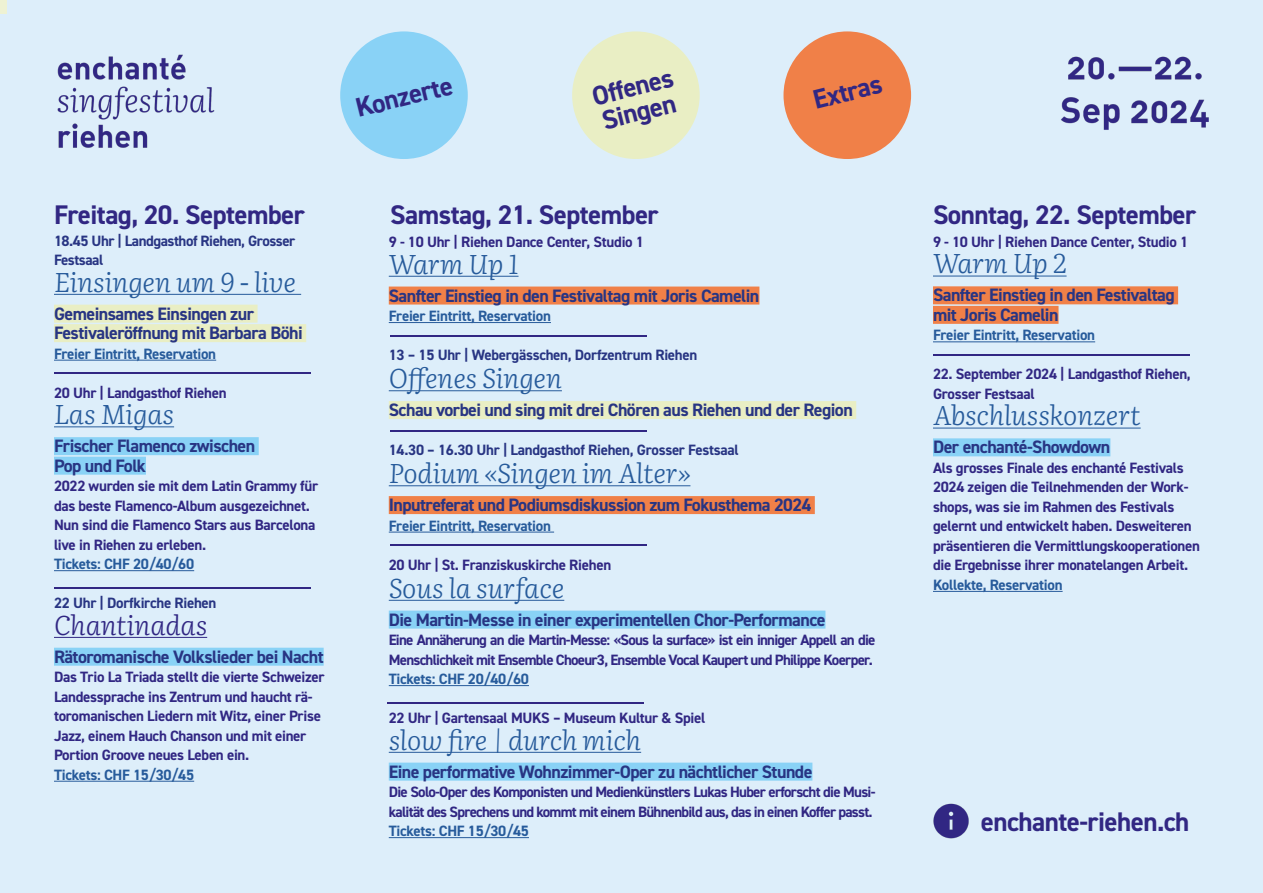
<style>
.page{position:relative;width:1263px;height:893px;background:#ddeefa}
.page>*{position:absolute;margin:0;border:0;box-sizing:border-box;transform-origin:0 0}
.t1{font:italic 27px "Literata";letter-spacing:-.005em;color:#275b9b}
.t2{font:700 27px/25.5px "DIN2014";letter-spacing:-.02em;color:#312783}
.t3{font:italic 27px "Literata";letter-spacing:-.005em;color:#312783}
.t4{font:700 18px/19.5px "DIN2014";letter-spacing:-.03em;color:#283583}
.t5{font:700 15px/19.5px "DIN2014";letter-spacing:-.02em;color:#312783}
.t6{font:700 15px/19.5px "DIN2014";letter-spacing:-.05em;color:#312783}
.t7{font:700 15px "DIN2014";letter-spacing:-.02em;color:#275b9b}
.t8{font:700 15px/19.5px "DIN2014";letter-spacing:-.02em;color:#283583}
</style>
<div class="page">
<div style="left:0;top:0;width:6px;height:13px;background:#eef2d3"></div>
<hr style="left:933px;top:276px;width:133px;height:1px;background:#275b9b">
<div style="left:933px;top:286px;width:245px;height:18px;background:#f08048"></div>
<div style="left:933px;top:306px;width:125px;height:18px;background:#f08048"></div>
<hr style="left:933px;top:341px;width:162px;height:1px;background:#275b9b">
<hr style="left:933px;top:428px;width:208px;height:1px;background:#275b9b">
<div style="left:933px;top:438px;width:177px;height:18px;background:#89d2f6"></div>
<hr style="left:933px;top:591px;width:129px;height:1px;background:#275b9b">
<hr style="left:933px;top:354px;width:256px;height:2px;background:#312783">
<hr style="left:389px;top:276px;width:129px;height:1px;background:#275b9b">
<div style="left:389px;top:287px;width:370px;height:18px;background:#f08048"></div>
<hr style="left:389px;top:322px;width:162px;height:1px;background:#275b9b">
<hr style="left:389px;top:390px;width:173px;height:1px;background:#275b9b">
<div style="left:389px;top:401px;width:467px;height:18px;background:#e9eec4"></div>
<hr style="left:389px;top:485px;width:301px;height:1px;background:#275b9b">
<div style="left:389px;top:496px;width:426px;height:18px;background:#f08048"></div>
<hr style="left:389px;top:532px;width:165px;height:1px;background:#275b9b">
<hr style="left:389px;top:600px;width:175px;height:1px;background:#275b9b">
<div style="left:389px;top:611px;width:436px;height:18px;background:#89d2f6"></div>
<hr style="left:389px;top:685px;width:140px;height:1px;background:#275b9b">
<hr style="left:389px;top:752px;width:252px;height:1px;background:#275b9b">
<div style="left:389px;top:763px;width:423px;height:18px;background:#89d2f6"></div>
<hr style="left:389px;top:837px;width:140px;height:1px;background:#275b9b">
<hr style="left:390px;top:335px;width:257px;height:1px;background:#312783">
<hr style="left:390px;top:430px;width:257px;height:2px;background:#312783">
<hr style="left:390px;top:544px;width:257px;height:2px;background:#312783">
<hr style="left:387px;top:702px;width:257px;height:2px;background:#312783">
<hr style="left:54px;top:294px;width:247px;height:1px;background:#275b9b">
<div style="left:54px;top:305px;width:204px;height:18px;background:#e9eec4"></div>
<div style="left:54px;top:324px;width:252px;height:18px;background:#e9eec4"></div>
<hr style="left:54px;top:360px;width:162px;height:1px;background:#275b9b">
<hr style="left:54px;top:426px;width:120px;height:1px;background:#275b9b">
<div style="left:54px;top:437px;width:205px;height:18px;background:#89d2f6"></div>
<div style="left:54px;top:457px;width:92px;height:18px;background:#89d2f6"></div>
<hr style="left:54px;top:570px;width:140px;height:1px;background:#275b9b">
<hr style="left:54px;top:637px;width:153px;height:1px;background:#312783">
<div style="left:54px;top:648px;width:270px;height:18px;background:#89d2f6"></div>
<hr style="left:54px;top:781px;width:140px;height:1px;background:#275b9b">
<hr style="left:54px;top:372px;width:256px;height:2px;background:#312783">
<hr style="left:54px;top:587px;width:256px;height:2px;background:#312783">
<img style="left:57px;top:54px;width:158px;height:93px">
<img style="left:1061px;top:56px;width:148px;height:74px">
<div style="left:783px;top:31px;width:128px;height:128px;background:#f08048;border-radius:50%"></div>
<div style="left:340px;top:31px;width:128px;height:128px;background:#89d2f6;border-radius:50%"></div>
<div style="left:572px;top:31px;width:128px;height:128px;background:#e9eec4;border-radius:50%"></div>
<img style="left:933px;top:803px;width:36px;height:36px">
<h1 class="t2" style="left:54px;top:201px;width:252px">Freitag, 20. September</h1>
<p class="t8" style="left:54px;top:231px;width:243px">18.45 Uhr | Landgasthof Riehen, Grosser<br>Festsaal</p>
<h1 class="t1" style="left:54px;top:261px;width:244px">Einsingen um 9 - live</h1>
<p class="t4" style="left:54px;top:303px;width:250px">Gemeinsames Einsingen zur<br>Festivaleröffnung mit Barbara Böhi</p>
<p class="t7" style="left:54px;top:343px;width:164px">Freier Eintritt, Reservation</p>
<p class="t5" style="left:54px;top:383px;width:174px">20 Uhr | Landgasthof Riehen</p>
<h1 class="t1" style="left:54px;top:393px;width:122px">Las Migas</h1>
<p class="t4" style="left:54px;top:436px;width:203px">Frischer Flamenco zwischen<br>Pop und Folk</p>
<p class="t5" style="left:54px;top:476px;width:266px">2022 wurden sie mit dem Latin Grammy für das beste Flamenco-Album ausgezeichnet.<br>Nun sind die Flamenco Stars aus Barcelona live in Riehen zu erleben.</p>
<p class="t7" style="left:54px;top:554px;width:142px">Tickets: CHF 20/40/60</p>
<p class="t8" style="left:54px;top:593px;width:164px">22 Uhr | Dorfkirche Riehen</p>
<h1 class="t3" style="left:54px;top:604px;width:155px">Chantinadas</h1>
<p class="t4" style="left:54px;top:646px;width:271px">Rätoromanische Volkslieder bei Nacht</p>
<p class="t5" style="left:54px;top:667px;width:272px">Das Trio La Triada stellt die vierte Schweizer Landessprache ins Zentrum und haucht rä&shy;toromanischen Liedern mit Witz, einer Prise Jazz, einem Hauch Chanson und mit einer Portion Groove neues Leben ein.</p>
<p class="t7" style="left:54px;top:764px;width:142px">Tickets: CHF 15/30/45</p>
<h1 class="t2" style="left:353px;top:96px;width:100px;rotate:-14deg">Konzerte</h1>
<h1 class="t2" style="left:589px;top:84px;width:84px;rotate:-14deg">Offenes<br>Singen</h1>
<h1 class="t2" style="left:810px;top:87px;width:72px;rotate:-14deg">Extras</h1>
<h1 class="t2" style="left:390px;top:201px;width:270px">Samstag, 21. September</h1>
<p class="t5" style="left:389px;top:232px;width:257px">9 - 10 Uhr | Riehen Dance Center, Studio 1</p>
<h1 class="t1" style="left:389px;top:243px;width:131px">Warm Up 1</h1>
<p class="t4" style="left:389px;top:285px;width:372px">Sanfter Einstieg in den Festivaltag mit Joris Camelin</p>
<p class="t7" style="left:389px;top:306px;width:164px">Freier Eintritt, Reservation</p>
<p class="t8" style="left:389px;top:345px;width:310px">13 – 15 Uhr | Webergässchen, Dorfzentrum Riehen</p>
<h1 class="t1" style="left:389px;top:357px;width:175px">Offenes Singen</h1>
<p class="t4" style="left:389px;top:400px;width:465px">Schau vorbei und sing mit drei Chören aus Riehen und der Region</p>
<p class="t8" style="left:389px;top:440px;width:351px">14.30 – 16.30 Uhr | Landgasthof Riehen, Grosser Festsaal</p>
<h1 class="t1" style="left:389px;top:452px;width:303px">Podium «Singen im Alter»</h1>
<p class="t4" style="left:389px;top:495px;width:424px">Inputreferat und Podiumsdiskussion zum Fokusthema 2024</p>
<p class="t7" style="left:389px;top:515px;width:164px">Freier Eintritt, Reservation</p>
<p class="t5" style="left:389px;top:554px;width:224px">20 Uhr | St. Franziskuskirche Riehen</p>
<h1 class="t1" style="left:389px;top:567px;width:177px">Sous la surface</h1>
<p class="t4" style="left:389px;top:609px;width:438px">Die Martin-Messe in einer experimentellen Chor-Performance</p>
<p class="t6" style="left:389px;top:630px;width:488px">Eine Annäherung an die Martin-Messe: «Sous la surface» ist ein inniger Appell an die<br>Menschlichkeit mit Ensemble Choeur3, Ensemble Vocal Kaupert und Philippe Koerper.</p>
<p class="t7" style="left:389px;top:669px;width:142px">Tickets: CHF 20/40/60</p>
<p class="t5" style="left:389px;top:708px;width:318px">22 Uhr | Gartensaal MUKS – Museum Kultur &amp; Spiel</p>
<h1 class="t1" style="left:389px;top:719px;width:254px">slow fire | durch mich</h1>
<p class="t4" style="left:389px;top:761px;width:425px">Eine performative Wohnzimmer-Oper zu nächtlicher Stunde</p>
<p class="t6" style="left:389px;top:782px;width:488px">Die Solo-Oper des Komponisten und Medienkünstlers Lukas Huber erforscht die Musi&shy;kalität des Sprechens und kommt mit einem Bühnenbild aus, das in einen Koffer passt.</p>
<p class="t7" style="left:389px;top:821px;width:142px">Tickets: CHF 15/30/45</p>
<h1 class="t2" style="left:933px;top:201px;width:265px">Sonntag, 22. September</h1>
<p class="t5" style="left:933px;top:232px;width:257px">9 - 10 Uhr | Riehen Dance Center, Studio 1</p>
<h1 class="t1" style="left:933px;top:243px;width:135px">Warm Up 2</h1>
<p class="t4" style="left:933px;top:285px;width:243px">Sanfter Einstieg in den Festivaltag mit Joris Camelin</p>
<p class="t7" style="left:933px;top:325px;width:164px">Freier Eintritt, Reservation</p>
<p class="t5" style="left:933px;top:364px;width:259px">22. September 2024 | Landgasthof Riehen,<br>Grosser Festsaal</p>
<h1 class="t1" style="left:933px;top:395px;width:209px">Abschlusskonzert</h1>
<p class="t4" style="left:933px;top:437px;width:179px">Der enchanté-Showdown</p>
<p class="t5" style="left:933px;top:458px;width:269px">Als grosses Finale des enchanté Festivals 2024 zeigen die Teilnehmenden der Work&shy;shops, was sie im Rahmen des Festivals gelernt und entwickelt haben. Desweiteren präsentieren die Vermittlungskooperationen die Ergebnisse ihrer monatelangen Arbeit.</p>
<p class="t7" style="left:933px;top:575px;width:131px">Kollekte, Reservation</p>
<h1 class="t2" style="left:981px;top:808px;width:210px">enchante-riehen.ch</h1>
</div>
